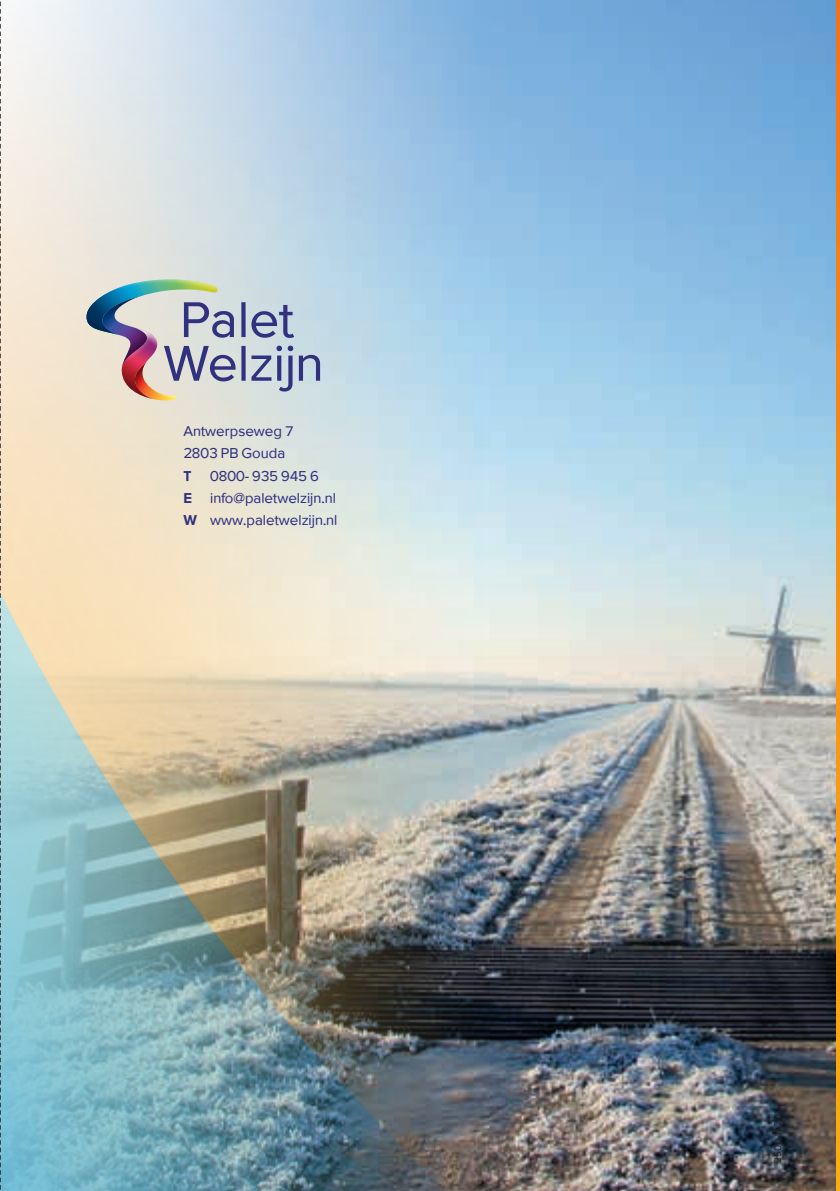
<style>
.page{position:relative;width:840px;height:1191px;background:#fff}
.page>*{position:absolute;margin:0;border:0;box-sizing:border-box;transform-origin:0 0}
.t1{font:14.8px/22.2px "Proxima Sans";color:#30317f}
.t2{font:500 14.8px "Proxima Sans";color:#30317f}
.t3{font:10px "Proxima Nova";color:#231f20}
.s1{font-weight:500}
</style>
<div class="page">
<img style="left:1px;top:0;width:838px;height:1191px">
<svg style="left:0;top:1px;width:1px;height:1190px"></svg>
<p class="t1" style="left:183px;top:420px;width:112px">Antwerpseweg 7<br>2803 PB Gouda</p>
<p class="t2" style="left:183px;top:467px;width:10px">T</p>
<p class="t1" style="left:183px;top:464px;width:155px;text-align:center">0800- 935 945 6<br><span class="s1">E</span> info@paletwelzijn.nl<br><span class="s1">W</span> www.paletwelzijn.nl</p>
<p class="t3" style="left:772px;top:1162px;width:60px;rotate:-90deg">2500-11-2016</p>
</div>
